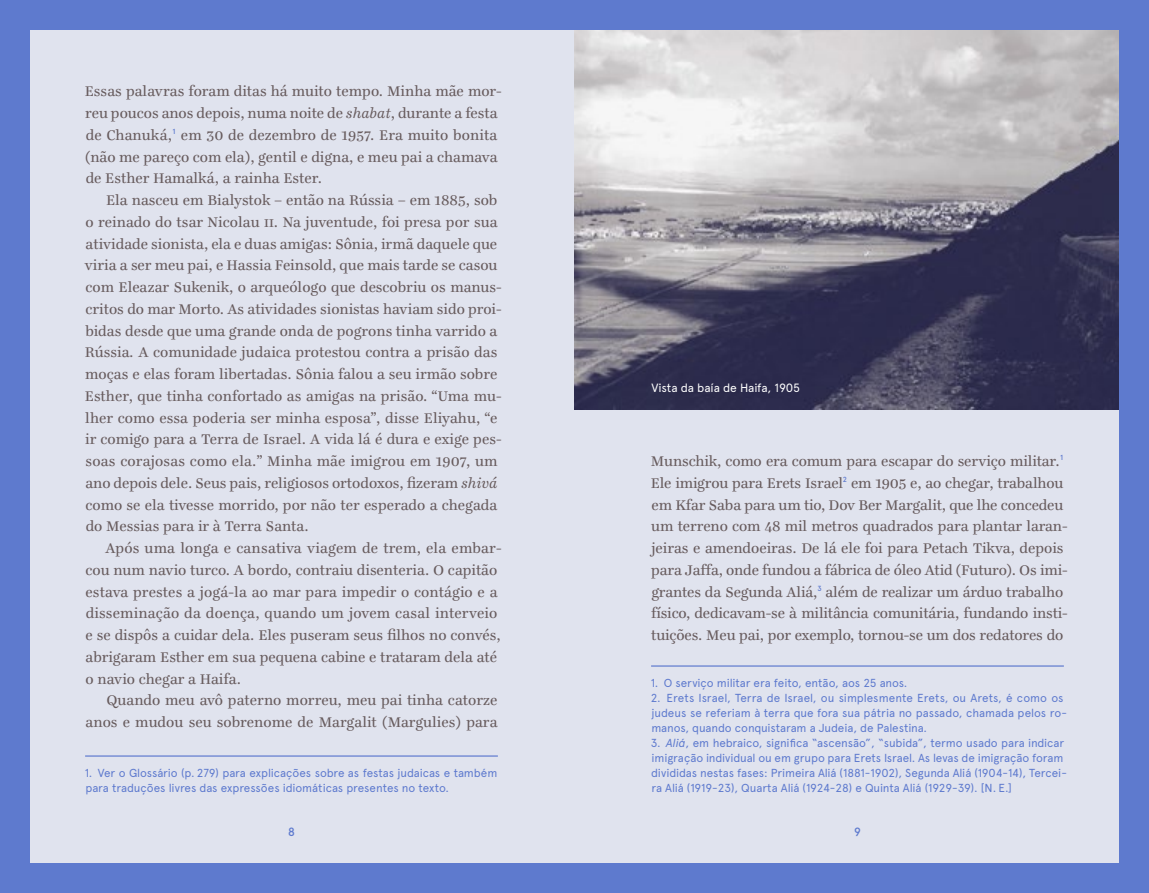
<style>
.page{position:relative;width:1149px;height:893px;background:#fff}
.page>*{position:absolute;margin:0;border:0;box-sizing:border-box;transform-origin:0 0}
.t1{font:15.3px/21.8px "Ingeborg";color:#675b5d}
.t2{font:12px "Apercu";letter-spacing:-.01em;color:#fff}
.t3{font:500 12px "Apercu";color:#5e7ace}
.t4{font:11.7px/15px "Apercu";letter-spacing:-.01em;color:#5e7ace}
.s1{font-style:italic}
</style>
<div class="page">
<div style="left:30px;top:30px;width:1088px;height:833px;background:#e0e3ee"></div>
<hr style="left:85px;top:755px;width:412px;height:2px;background:#5e7ace">
<hr style="left:651px;top:665px;width:412px;height:2px;background:#5e7ace">
<img style="left:574px;top:30px;width:544px;height:380px">
<div style="left:0;top:0;width:1148px;height:30px;background:#5e7ace"></div>
<div style="left:0;top:863px;width:1148px;height:30px;background:#5e7ace"></div>
<div style="left:0;top:0;width:30px;height:871px;background:#5e7ace"></div>
<div style="left:1118px;top:0;width:30px;height:873px;background:#5e7ace"></div>
<p class="t1" style="left:85px;top:81px;width:418px">Essas palavras foram ditas há muito tempo. Minha mãe mor&shy;reu poucos anos depois, numa noite de <span class="s1">shabat</span>, durante a festa de Chanuká,<sup>1</sup> em 30 de dezembro de 1957. Era muito bonita (não me pareço com ela), gentil e digna, e meu pai a chamava de Esther Hamalká, a rainha Ester.</p>
<p class="t1" style="left:85px;top:189px;width:418px;text-indent:21px">Ela nasceu em Bialystok – então na Rússia – em 1885, sob o reinado do tsar Nicolau ii. Na juventude, foi presa por sua atividade sionista, ela e duas amigas: Sônia, irmã daquele que viria a ser meu pai, e Hassia Feinsold, que mais tarde se casou com Eleazar Sukenik, o arqueólogo que descobriu os manus&shy;critos do mar Morto. As atividades sionistas haviam sido proi&shy;bidas desde que uma grande onda de pogrons tinha varrido a Rússia<span class="s1">.</span> A comunidade judaica protestou contra a prisão das moças e elas foram libertadas. Sônia falou a seu irmão sobre Esther, que tinha confortado as amigas na prisão. “Uma mu&shy;lher como essa poderia ser minha esposa”, disse Eliyahu, “e ir comigo para a Terra de Israel. A vida lá é dura e exige pes&shy;soas corajosas como ela.” Minha mãe imigrou em 1907, um ano depois dele. Seus pais, religiosos ortodoxos, fizeram <span class="s1">shivá </span>como se ela tivesse morrido, por não ter esperado a chegada do Messias para ir à Terra Santa.</p>
<p class="t1" style="left:85px;top:537px;width:417px;text-indent:19px">Após uma longa e cansativa viagem de trem, ela embar&shy;cou num navio turco. A bordo, contraiu disenteria. O capitão estava prestes a jogá-la ao mar para impedir o contágio e a disseminação da doença, quando um jovem casal interveio e se dispôs a cuidar dela. Eles puseram seus filhos no convés, abrigaram Esther em sua pequena cabine e trataram dela até o navio chegar a Haifa.</p>
<p class="t1" style="left:85px;top:690px;width:413px;text-align:right">Quando meu avô paterno morreu, meu pai tinha catorze anos e mudou seu sobrenome de Margalit (Margulies) para</p>
<p class="t4" style="left:85px;top:766px;width:414px">1. Ver o Glossário (p. 279) para explicações sobre as festas judaicas e também para traduções livres das expressões idiomáticas presentes no texto.</p>
<p class="t2" style="left:651px;top:380px;width:150px">Vista da baía de Haifa, 1905</p>
<p class="t1" style="left:650px;top:450px;width:418px">Munschik, como era comum para escapar do serviço militar.<sup>1<br></sup>Ele imigrou para Erets Israel<sup>2</sup> em 1905 e, ao chegar, trabalhou em Kfar Saba para um tio, Dov Ber Margalit, que lhe concedeu um terreno com 48 mil metros quadrados para plantar laran&shy;jeiras e amendoeiras. De lá ele foi para Petach Tikva, depois para Jaffa, onde fundou a fábrica de óleo Atid (Futuro). Os imi&shy;grantes da Segunda Aliá,<sup>3</sup> além de realizar um árduo trabalho físico, dedicavam-se à militância comunitária, fundando insti&shy;tuições. Meu pai, por exemplo, tornou-se um dos redatores do</p>
<p class="t4" style="left:650px;top:676px;width:258px">1. O serviço militar era feito, então, aos 25 anos.</p>
<p class="t4" style="left:650px;top:691px;width:417px">2. Erets Israel, Terra de Israel, ou simplesmente Erets, ou Arets, é como os judeus se referiam à terra que fora sua pátria no passado, chamada pelos ro&shy;manos, quando conquistaram a Judeia, de Palestina.</p>
<p class="t4" style="left:650px;top:736px;width:417px">3. <span class="s1">Aliá</span>, em hebraico, significa “ascensão”, “subida”, termo usado para indicar imigração individual ou em grupo para Erets Israel. As levas de imigração foram divididas nestas fases: Primeira Aliá (1881-1902), Segunda Aliá (1904-14), Tercei&shy;ra Aliá (1919-23), Quarta Aliá (1924-28) e Quinta Aliá (1929-39). [N. E.]</p>
<p class="t3" style="left:288px;top:824px;width:8px">8</p>
<p class="t3" style="left:853px;top:824px;width:8px">9</p>
</div>
